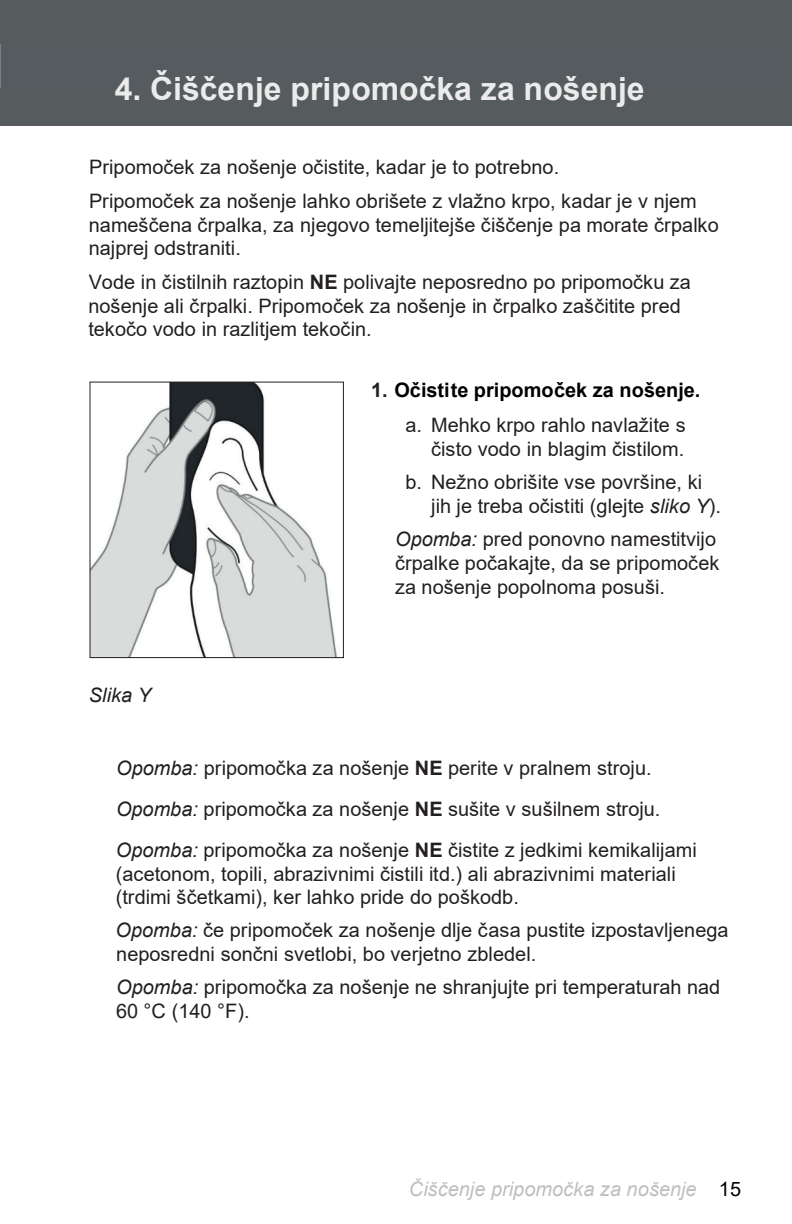
<style>
.page{position:relative;width:792px;height:1224px;background:#fff}
.page>*{position:absolute;margin:0;border:0;box-sizing:border-box;transform-origin:0 0}
.t1{font:700 32px "Arial";color:#ebebeb}
.t2{font:20px/23.8px "Arial";color:#231f20}
.t3{font:700 20px/35px "Arial";color:#000}
.t4{font:italic 20px "Arial";letter-spacing:.005em;color:#bfbfbf}
.t5{font:italic 20px "Arial";color:#231f20}
.s1{font-weight:700}
.s2{color:#231f20}
.s3{font-weight:400;color:#231f20}
.s4{font-style:italic}
.s5{font-style:normal;color:#000}
</style>
<div class="page">
<div style="left:0;top:0;width:792px;height:126px;background:#565b5d"></div>
<img style="left:92px;top:384px;width:245px;height:272px">
<div style="left:90px;top:382px;width:254px;height:276px;border:1px solid #231f20"></div>
<h1 class="t1" style="left:115px;top:66px;width:531px">4. Čiščenje pripomočka za nošenje</h1>
<p class="t2" style="left:89px;top:149px;width:609px;line-height:34.4px">Pripomoček za nošenje očistite, kadar je to potrebno.<br>Pripomoček za nošenje lahko obrišete z vlažno krpo, kadar je v njem</p>
<p class="t2" style="left:89px;top:213px;width:632px">nameščena črpalka, za njegovo temeljitejše čiščenje pa morate črpalko najprej odstraniti.</p>
<p class="t2" style="left:88px;top:270px;width:604px">Vode in čistilnih raztopin <span class="s1">NE</span> polivajte neposredno po pripomočku za nošenje ali črpalki. Pripomoček za nošenje in črpalko zaščitite pred tekočo vodo in razlitjem tekočin.</p>
<p class="t5" style="left:89px;top:682px;width:64px">Slika Y</p>
<p class="t3" style="left:406px;top:373px;width:296px;text-indent:-34px"><span class="s2">1.</span> Očistite pripomoček za nošenje. <span class="s3">a. Mehko krpo rahlo navlažite s</span></p>
<p class="t2" style="left:405px;top:433px;width:298px;line-height:32.8px;text-align:center">čisto vodo in blagim čistilom.<br>b. Nežno obrišite vse površine, ki</p>
<p class="t2" style="left:395px;top:489px;width:327px;line-height:33.2px;text-align:right">jih je treba očistiti (glejte <span class="s4">sliko Y</span>).<br><span class="s4">Opomba:</span> pred ponovno namestitvijo</p>
<p class="t2" style="left:395px;top:551px;width:326px">črpalke počakajte, da se pripomoček za nošenje popolnoma posuši.</p>
<p class="t2" style="left:116px;top:747px;width:583px;line-height:40.8px"><span class="s4">Opomba:</span> pripomočka za nošenje <span class="s1">NE</span> perite v pralnem stroju.<br><span class="s4">Opomba:</span> pripomočka za nošenje <span class="s1">NE</span> sušite v sušilnem stroju.<br><span class="s4">Opomba:</span> pripomočka za nošenje <span class="s1">NE</span> čistite z jedkimi kemikalijami</p>
<p class="t2" style="left:116px;top:862px;width:562px">(acetonom, topili, abrazivnimi čistili itd.) ali abrazivnimi materiali (trdimi ščetkami), ker lahko pride do poškodb.</p>
<p class="t2" style="left:116px;top:918px;width:615px"><span class="s4">Opomba:</span> če pripomoček za nošenje dlje časa pustite izpostavljenega neposredni sončni svetlobi, bo verjetno zbledel.</p>
<p class="t2" style="left:116px;top:975px;width:606px"><span class="s4">Opomba:</span> pripomočka za nošenje ne shranjujte pri temperaturah nad<br>60 °C (140 °F).</p>
<p class="t4" style="left:409px;top:1176px;width:334px">Čiščenje pripomočka za nošenje <span class="s5">15</span></p>
</div>
